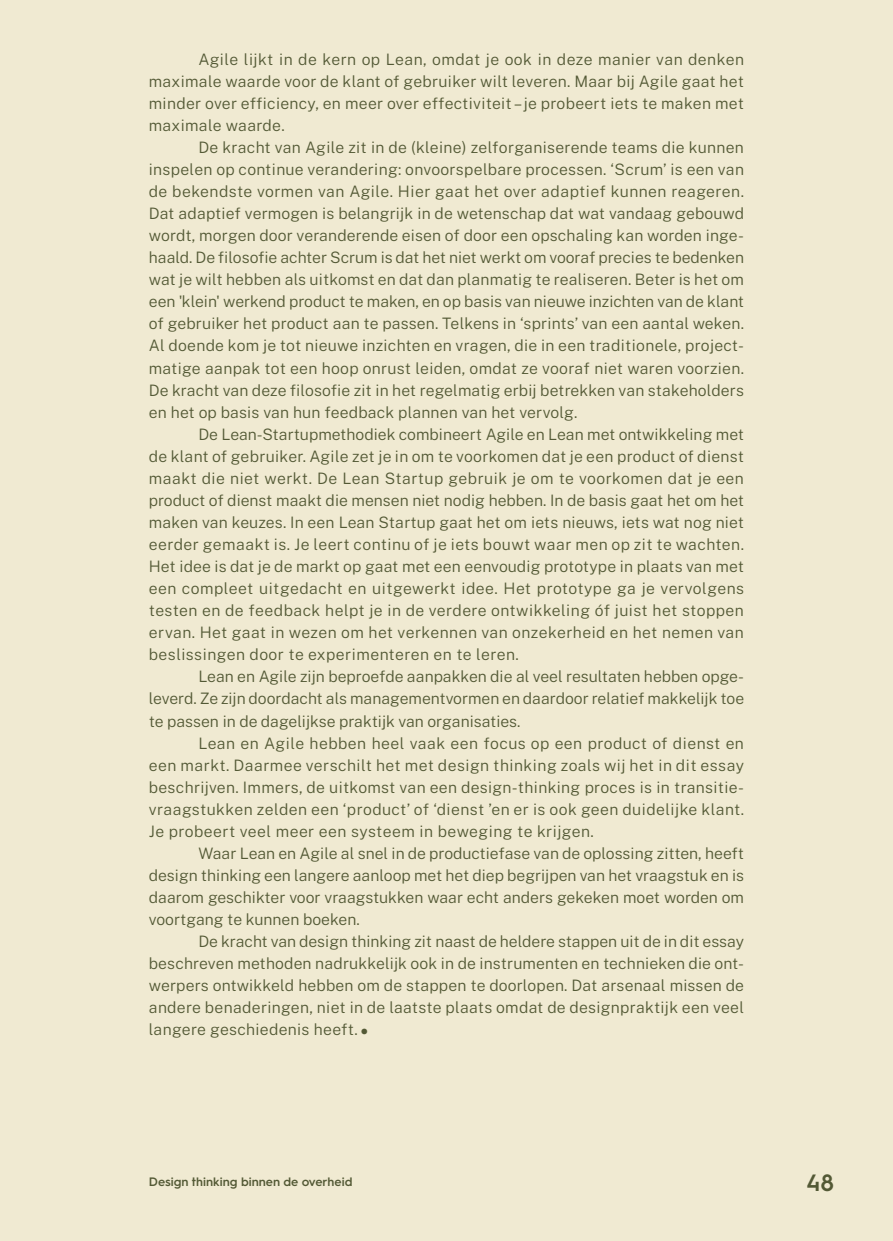
<style>
.page{position:relative;width:893px;height:1241px;background:#fff}
.page>*{position:absolute;margin:0;border:0;box-sizing:border-box;transform-origin:0 0}
.t1{font:600 23.62px "Hurme Geometric Sans 3";color:#535935}
.Broodtekst{font:300 15.75px/22.1px "Public Sans";letter-spacing:.01em;color:#535935;text-align:justify}
.t2{font:600 12.25px "Hurme Geometric Sans 3";color:#535935}
.s1{font-family:"Helvetica Neue"}
</style>
<div class="page">
<div style="left:0;top:0;width:893px;height:1240px;background:#f0ead2"></div>
<p class="Broodtekst" style="left:149px;top:47px;width:597px;text-indent:50px">Agile lijkt in de kern op Lean, omdat je ook in deze manier van denken maximale waarde voor de klant of gebruiker wilt leveren. Maar bij Agile gaat het minder over efficiency, en meer over effectiviteit – je probeert iets te maken met maximale waarde.</p>
<p class="Broodtekst" style="left:149px;top:135px;width:597px;text-indent:50px">De kracht van Agile zit in de (kleine) zelforganiserende teams die kunnen inspelen op continue verandering: onvoorspelbare processen. ‘Scrum’ is een van de bekendste vormen van Agile. Hier gaat het over adaptief kunnen reageren.<br>Dat adaptief vermogen is belangrijk in de wetenschap dat wat vandaag gebouwd wordt, morgen door veranderende eisen of door een opschaling kan worden inge&shy;haald. De filosofie achter Scrum is dat het niet werkt om vooraf precies te bedenken wat je wilt hebben als uitkomst en dat dan planmatig te realiseren. Beter is het om een 'klein' werkend product te maken, en op basis van nieuwe inzichten van de klant of gebruiker het product aan te passen. Telkens in ‘sprints’ van een aantal weken.<br>Al doende kom je tot nieuwe inzichten en vragen, die in een traditionele, project&shy;matige aanpak tot een hoop onrust leiden, omdat ze vooraf niet waren voorzien.<br>De kracht van deze filosofie zit in het regelmatig erbij betrekken van stakeholders en het op basis van hun feedback plannen van het vervolg.</p>
<p class="Broodtekst" style="left:149px;top:422px;width:597px;text-indent:50px">De Lean-Startupmethodiek combineert Agile en Lean met ontwikkeling met de klant of gebruiker. Agile zet je in om te voorkomen dat je een product of dienst maakt die niet werkt. De Lean Startup gebruik je om te voorkomen dat je een product of dienst maakt die mensen niet nodig hebben. In de basis gaat het om het maken van keuzes. In een Lean Startup gaat het om iets nieuws, iets wat nog niet eerder gemaakt is. Je leert continu of je iets bouwt waar men op zit te wachten.<br>Het idee is dat je de markt op gaat met een eenvoudig prototype in plaats van met een compleet uitgedacht en uitgewerkt idee. Het prototype ga je vervolgens testen en de feedback helpt je in de verdere ontwikkeling óf juist het stoppen ervan. Het gaat in wezen om het verkennen van onzekerheid en het nemen van beslissingen door te experimenteren en te leren.</p>
<p class="Broodtekst" style="left:149px;top:664px;width:597px;text-indent:50px">Lean en Agile zijn beproefde aanpakken die al veel resultaten hebben opge&shy;leverd. Ze zijn doordacht als managementvormen en daardoor relatief makkelijk toe te passen in de dagelijkse praktijk van organisaties.</p>
<p class="Broodtekst" style="left:149px;top:730px;width:597px;text-indent:50px">Lean en Agile hebben heel vaak een focus op een product of dienst en een markt. Daarmee verschilt het met design thinking zoals wij het in dit essay beschrijven. Immers, de uitkomst van een design-thinking proces is in transitie&shy;vraagstukken zelden een ‘product’ of ‘dienst ’en er is ook geen duidelijke klant.<br>Je probeert veel meer een systeem in beweging te krijgen.</p>
<p class="Broodtekst" style="left:149px;top:841px;width:597px;text-indent:50px">Waar Lean en Agile al snel in de productiefase van de oplossing zitten, heeft design thinking een langere aanloop met het diep begrijpen van het vraagstuk en is daarom geschikter voor vraagstukken waar echt anders gekeken moet worden om voortgang te kunnen boeken.</p>
<p class="Broodtekst" style="left:149px;top:929px;width:597px;text-indent:50px">De kracht van design thinking zit naast de heldere stappen uit de in dit essay beschreven methoden nadrukkelijk ook in de instrumenten en technieken die ont&shy;werpers ontwikkeld hebben om de stappen te doorlopen. Dat arsenaal missen de andere benaderingen, niet in de laatste plaats omdat de designpraktijk een veel langere geschiedenis heeft. <span class="s1">•</span></p>
<p class="t2" style="left:149px;top:1173px;width:205px">Design thinking binnen de overheid</p>
<p class="t1" style="left:806px;top:1166px;width:30px">48</p>
</div>
